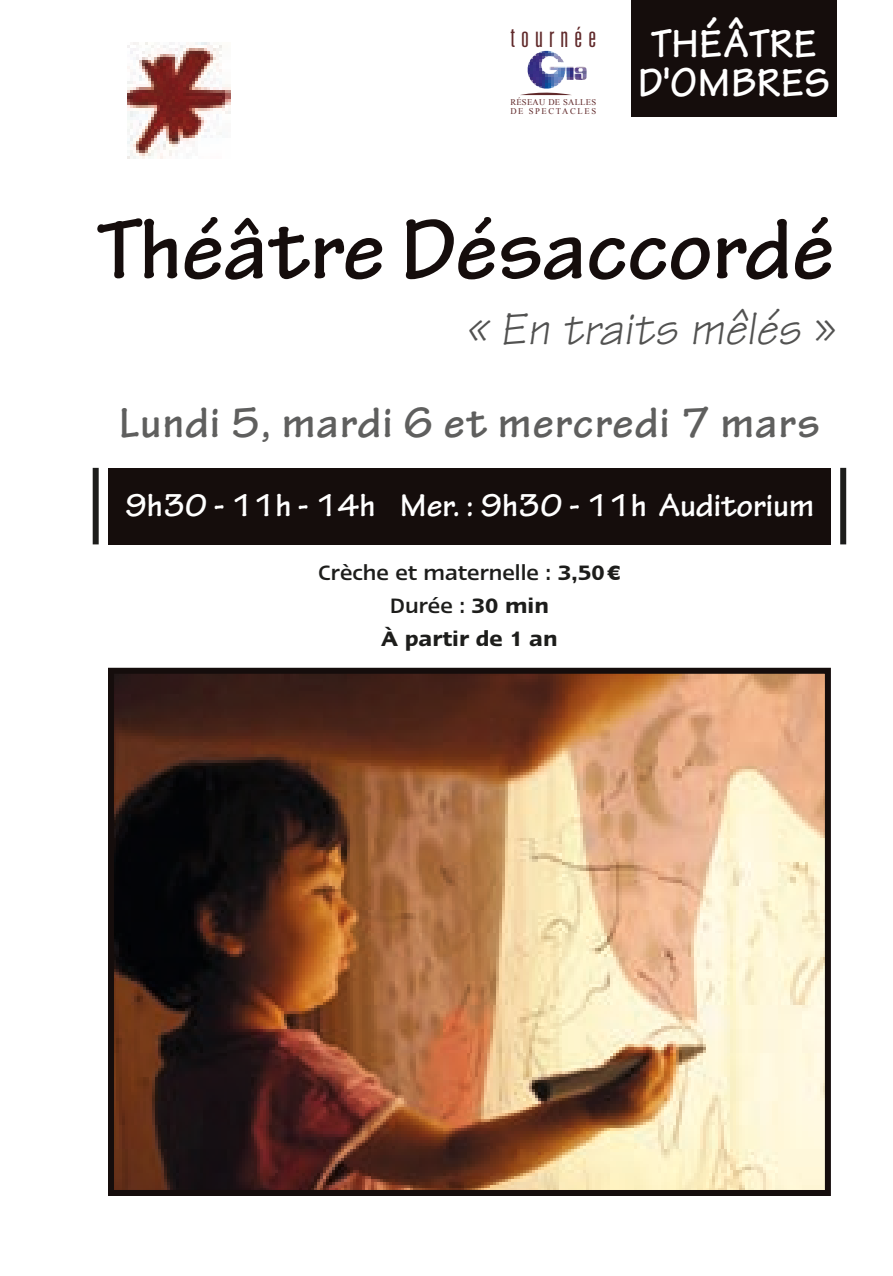
<style>
.page{position:relative;width:893px;height:1276px;background:#fff}
.page>*{position:absolute;margin:0;border:0;box-sizing:border-box;transform-origin:0 0}
.t1{font:700 90px "Tekton Pro";letter-spacing:-.005em;color:#150d0c}
.t2{font:italic 48px "Tekton";color:#525251}
.t3{font:700 45px "Tekton Pro";letter-spacing:.03em;color:#5f5f5e}
.t4{font:700 42px/39px "Tekton";color:#fff;text-align:center}
.t5{font:700 33.6px "Tekton Pro";color:#fff}
.t6{font:300 ultra-condensed 28.2px "Univers";letter-spacing:.22em;color:#60292a}
.t7{font:500 24px/33px "Linotype Ergo";color:#1d1d1b;text-align:center}
.t8{font:8.7px/8.7px "Times New Roman";letter-spacing:.03em;color:#60292a}
.s1{font-weight:600}
.s2{font-family:"Gill Sans";font-weight:700;font-size:21px}
</style>
<div class="page">
<div style="left:631px;top:0;width:206px;height:117px;background:#150d0c"></div>
<div style="left:108px;top:468px;width:723px;height:76px;background:#150d0c"></div>
<img style="left:128px;top:43px;width:103px;height:115px">
<div style="left:93px;top:468px;width:6px;height:76px;background:#1d1d1b"></div>
<div style="left:840px;top:468px;width:6px;height:76px;background:#1d1d1b"></div>
<img style="left:115px;top:675px;width:709px;height:514px">
<div style="left:108px;top:668px;width:723px;height:528px;border:6px solid #150d0c"></div>
<img style="left:528px;top:51px;width:38px;height:38px">
<svg style="left:520px;top:92px;width:51px;height:3px"></svg>
<p class="t6" style="left:510px;top:22px;width:87px">tournée</p>
<p class="t8" style="left:510px;top:98px;width:87px">RÉSEAU DE SALLES<br>DE SPECTACLES</p>
<h3 class="t4" style="left:638px;top:24px;width:194px">THÉÂTRE<br>D'OMBRES</h3>
<h1 class="t1" style="left:97px;top:197px;width:739px">Théâtre Désaccordé</h1>
<h2 class="t2" style="left:466px;top:299px;width:369px">« En traits mêlés »</h2>
<h3 class="t3" style="left:119px;top:396px;width:702px">Lundi 5, mardi 6 et mercredi 7 mars</h3>
<h3 class="t5" style="left:125px;top:485px;width:691px">9h30 - 11h - 14h Mer. : 9h30 - 11h Auditorium</h3>
<p class="t7" style="left:318px;top:556px;width:304px">Crèche et maternelle : <span class="s1">3,50</span><span class="s2">€<br></span>Durée : <span class="s1">30 min<br>À partir de 1 an</span></p>
</div>
